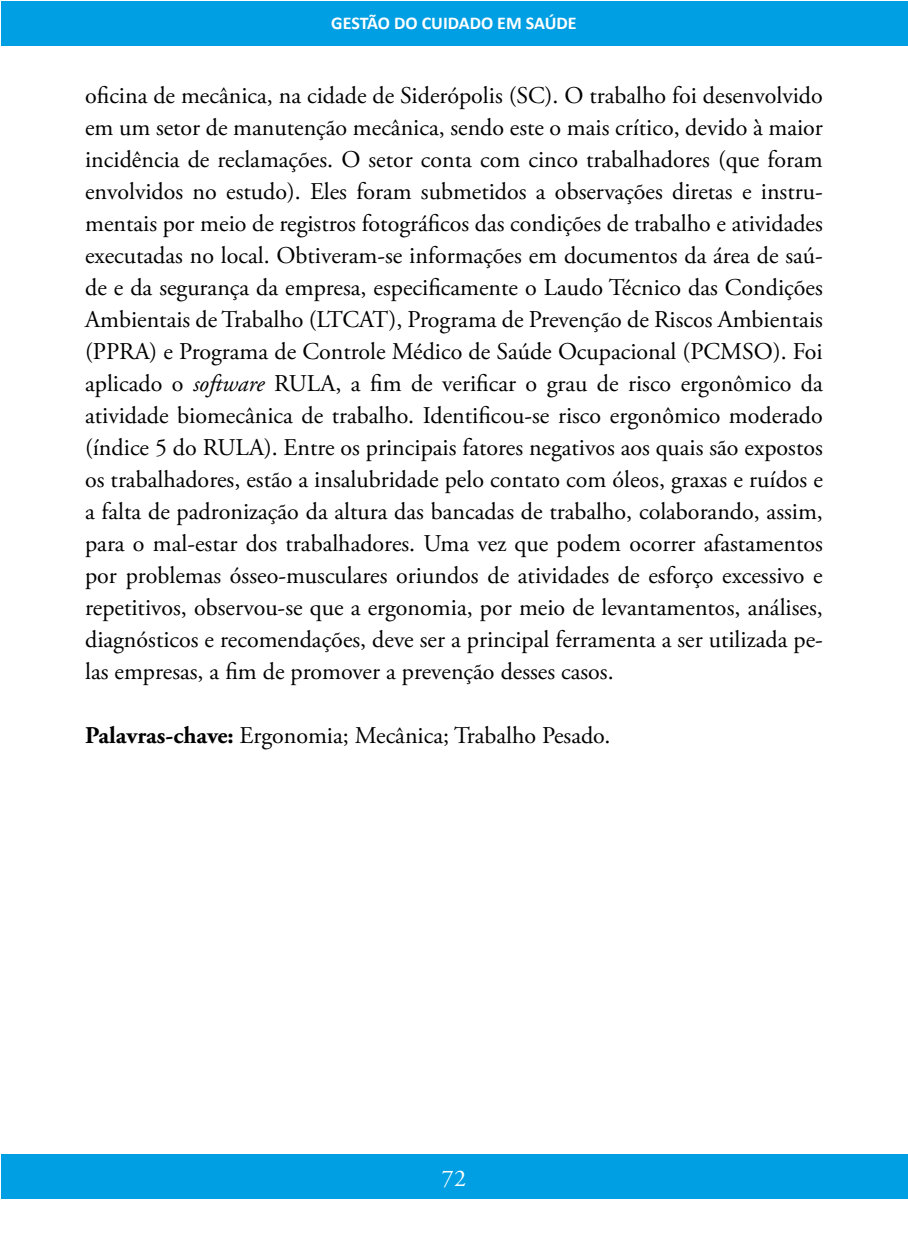
<style>
.page{position:relative;width:908px;height:1248px;background:#fff}
.page>*{position:absolute;margin:0;border:0;box-sizing:border-box;transform-origin:0 0}
.t1{font:24px/32px "Adobe Garamond Pro";color:#000;text-align:justify}
.t2{font:24px "Adobe Garamond Pro";color:#fff}
.t3{font:700 18px "Calibri";color:#fff}
.s1{font-style:italic}
.s2{font-weight:700}
</style>
<div class="page">
<div style="left:1px;top:1px;width:906px;height:44px;background:#009fe3"></div>
<div style="left:1px;top:1154px;width:906px;height:44px;background:#009fe3"></div>
<p class="t3" style="left:331px;top:11px;width:247px">GESTÃO DO CUIDADO EM SAÚDE</p>
<p class="t1" style="left:85px;top:80px;width:739px">oficina de mecânica, na cidade de Siderópolis (SC). O trabalho foi desenvolvido em um setor de manutenção mecânica, sendo este o mais crítico, devido à maior incidência de reclamações. O setor conta com cinco trabalhadores (que foram envolvidos no estudo). Eles foram submetidos a observações diretas e instru&shy;mentais por meio de registros fotográficos das condições de trabalho e atividades executadas no local. Obtiveram-se informações em documentos da área de saú&shy;de e da segurança da empresa, especificamente o Laudo Técnico das Condições Ambientais de Trabalho (LTCAT), Programa de Prevenção de Riscos Ambientais (PPRA) e Programa de Controle Médico de Saúde Ocupacional (PCMSO). Foi aplicado o <span class="s1">software</span> RULA, a fim de verificar o grau de risco ergonômico da atividade biomecânica de trabalho. Identificou-se risco ergonômico moderado (índice 5 do RULA). Entre os principais fatores negativos aos quais são expostos os trabalhadores, estão a insalubridade pelo contato com óleos, graxas e ruídos e a falta de padronização da altura das bancadas de trabalho, colaborando, assim, para o mal-estar dos trabalhadores. Uma vez que podem ocorrer afastamentos por problemas ósseo-musculares oriundos de atividades de esforço excessivo e repetitivos, observou-se que a ergonomia, por meio de levantamentos, análises, diagnósticos e recomendações, deve ser a principal ferramenta a ser utilizada pe&shy;las empresas, a fim de promover a prevenção desses casos.</p>
<p class="t1" style="left:85px;top:720px;width:526px"><span class="s2">Palavras-chave:</span> Ergonomia; Mecânica; Trabalho Pesado.</p>
<p class="t2" style="left:442px;top:1163px;width:25px">72</p>
</div>
